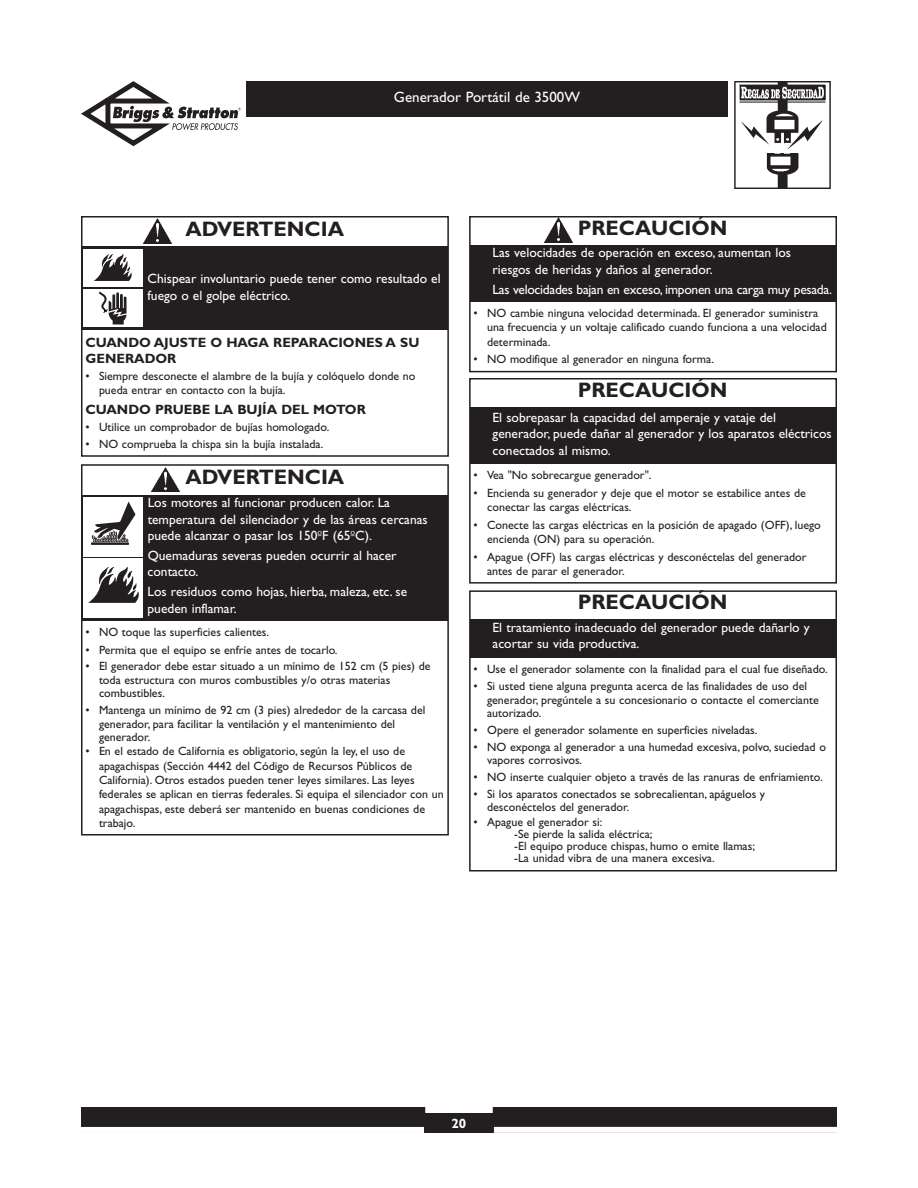
<style>
.page{position:relative;width:918px;height:1188px;background:#fff}
.page>*{position:absolute;margin:0;border:0;box-sizing:border-box;transform-origin:0 0}
.t1{font:700 21px "Gill Sans";color:#231f20}
.t2{font:15px "Gill Sans";color:#fff}
.t3{font:13.5px/16.5px "Gill Sans";color:#fff}
.t4{font:700 13.5px/16.5px "Gill Sans";color:#231f20}
.t5{font:13.5px "Gill Sans";letter-spacing:-.02em;color:#fff}
.t6{font:700 13.5px "Gill Sans";color:#fff}
.t7{font:12px/14.4px "Gill Sans";color:#231f20}
.s1{font-family:"Eurostile Extended Roman DTC"}
</style>
<div class="page">
<div style="left:246px;top:81px;width:482px;height:36px;background:#231f20"></div>
<svg style="left:81px;top:81px;width:160px;height:65px"></svg>
<div style="left:81px;top:1107px;width:756px;height:26px;background:#231f20"></div>
<div style="left:425px;top:1107px;width:68px;height:6px;background:#fff"></div>
<div style="left:494px;top:1127px;width:343px;height:6px;background:#fff"></div>
<div style="left:81px;top:1127px;width:343px;height:6px;background:#fff"></div>
<img style="left:734px;top:81px;width:98px;height:108px">
<div style="left:469px;top:216px;width:368px;height:156px;border:2px solid #231f20"></div>
<div style="left:470px;top:245px;width:366px;height:56px;background:#231f20"></div>
<img style="left:544px;top:218px;width:29px;height:24px">
<div style="left:469px;top:378px;width:368px;height:206px;border:2px solid #231f20"></div>
<div style="left:470px;top:407px;width:366px;height:56px;background:#231f20"></div>
<div style="left:469px;top:590px;width:368px;height:282px;border:2px solid #231f20"></div>
<div style="left:470px;top:620px;width:366px;height:38px;background:#231f20"></div>
<div style="left:81px;top:216px;width:368px;height:241px;border:2px solid #231f20"></div>
<div style="left:82px;top:247px;width:366px;height:83px;background:#231f20"></div>
<div style="left:84px;top:249px;width:59px;height:38px;background:#fff"></div>
<svg style="left:94px;top:254px;width:38px;height:27px"></svg>
<div style="left:84px;top:289px;width:59px;height:38px;background:#fff"></div>
<svg style="left:99px;top:292px;width:28px;height:33px"></svg>
<img style="left:143px;top:219px;width:28px;height:24px">
<div style="left:81px;top:464px;width:368px;height:372px;border:2px solid #231f20"></div>
<div style="left:82px;top:495px;width:366px;height:125px;background:#231f20"></div>
<img style="left:152px;top:467px;width:28px;height:25px">
<div style="left:84px;top:497px;width:59px;height:60px;background:#fff"></div>
<svg style="left:92px;top:502px;width:44px;height:41px"></svg>
<div style="left:91px;top:543px;width:38px;height:2px;border:1px solid #231f20"></div>
<div style="left:84px;top:559px;width:59px;height:59px;background:#fff"></div>
<svg style="left:88px;top:567px;width:51px;height:36px"></svg>
<h1 class="t1" style="left:185px;top:221px;width:160px">ADVERTENCIA</h1>
<p class="t2" style="left:394px;top:92px;width:188px">Generador Portátil de 3500W</p>
<h1 class="t1" style="left:578px;top:220px;width:152px">PRECAUCIÓN</h1>
<p class="t3" style="left:148px;top:272px;width:295px">Chispear involuntario puede tener como resultado el fuego o el golpe eléctrico.</p>
<p class="t4" style="left:86px;top:335px;width:336px">CUANDO AJUSTE O HAGA REPARACIONES A SU<br>GENERADOR</p>
<p class="t7" style="left:99px;top:370px;width:318px;text-indent:-14px">• Siempre desconecte el alambre de la bujía y colóquelo donde no pueda entrar en contacto con la bujía.</p>
<p class="t4" style="left:86px;top:403px;width:282px">CUANDO PRUEBE LA BUJÍA DEL MOTOR</p>
<p class="t7" style="left:86px;top:421px;width:245px">• Utilice un comprobador de bujías homologado.</p>
<p class="t7" style="left:86px;top:438px;width:239px">• NO comprueba la chispa sin la bujía instalada.</p>
<h1 class="t1" style="left:186px;top:469px;width:160px">ADVERTENCIA</h1>
<p class="t3" style="left:148px;top:496px;width:282px">Los motores al funcionar producen calor. La temperatura del silenciador y de las áreas cercanas puede alcanzar o pasar los 150<span class="s1">º</span>F (65<span class="s1">º</span>C).</p>
<p class="t3" style="left:148px;top:549px;width:251px">Quemaduras severas pueden ocurrir al hacer contacto.</p>
<p class="t3" style="left:148px;top:585px;width:261px">Los residuos como hojas, hierba, maleza, etc. se pueden inflamar.</p>
<p class="t7" style="left:86px;top:626px;width:185px">• NO toque las superficies calientes.</p>
<p class="t7" style="left:86px;top:644px;width:254px">• Permita que el equipo se enfríe antes de tocarlo.</p>
<p class="t7" style="left:99px;top:661px;width:333px;line-height:13.5px;text-indent:-14px">• El generador debe estar situado a un mínimo de 152 cm (5 pies) de toda estructura con muros combustibles y/o otras materias combustibles.</p>
<p class="t7" style="left:99px;top:705px;width:328px;line-height:13.5px;text-indent:-14px">• Mantenga un mínimo de 92 cm (3 pies) alrededor de la carcasa del generador, para facilitar la ventilación y el mantenimiento del generador.</p>
<p class="t7" style="left:99px;top:745px;width:346px;text-indent:-14px">• En el estado de California es obligatorio, según la ley, el uso de apagachispas (Sección 4442 del Código de Recursos Públicos de California). Otros estados pueden tener leyes similares. Las leyes federales se aplican en tierras federales. Si equipa el silenciador con un apagachispas, este deberá ser mantenido en buenas condiciones de trabajo.</p>
<p class="t3" style="left:493px;top:246px;width:300px">Las velocidades de operación en exceso, aumentan los riesgos de heridas y daños al generador.</p>
<p class="t5" style="left:493px;top:284px;width:341px">Las velocidades bajan en exceso, imponen una carga muy pesada.</p>
<p class="t7" style="left:487px;top:307px;width:341px;text-indent:-14px">• NO cambie ninguna velocidad determinada. El generador suministra una frecuencia y un voltaje calificado cuando funciona a una velocidad determinada.</p>
<p class="t7" style="left:474px;top:353px;width:242px">• NO modifique al generador en ninguna forma.</p>
<h1 class="t1" style="left:578px;top:382px;width:152px">PRECAUCIÓN</h1>
<p class="t3" style="left:493px;top:410px;width:341px">El sobrepasar la capacidad del amperaje y vataje del generador, puede dañar al generador y los aparatos eléctricos conectados al mismo.</p>
<p class="t7" style="left:474px;top:469px;width:179px">• Vea "No sobrecargue generador".</p>
<p class="t7" style="left:487px;top:487px;width:320px;text-indent:-14px">• Encienda su generador y deje que el motor se estabilice antes de conectar las cargas eléctricas.</p>
<p class="t7" style="left:487px;top:519px;width:335px;text-indent:-14px">• Conecte las cargas eléctricas en la posición de apagado (OFF), luego encienda (ON) para su operación.</p>
<p class="t7" style="left:487px;top:551px;width:321px;text-indent:-14px">• Apague (OFF) las cargas eléctricas y desconéctelas del generador antes de parar el generador.</p>
<h1 class="t1" style="left:578px;top:595px;width:152px">PRECAUCIÓN</h1>
<p class="t3" style="left:493px;top:620px;width:319px">El tratamiento inadecuado del generador puede dañarlo y acortar su vida productiva.</p>
<p class="t7" style="left:474px;top:663px;width:356px">• Use el generador solamente con la finalidad para el cual fue diseñado.</p>
<p class="t7" style="left:487px;top:681px;width:333px;line-height:13.5px;text-indent:-14px">• Si usted tiene alguna pregunta acerca de las finalidades de uso del generador, pregúntele a su concesionario o contacte el comerciante autorizado.</p>
<p class="t7" style="left:474px;top:724px;width:285px">• Opere el generador solamente en superficies niveladas.</p>
<p class="t7" style="left:487px;top:741px;width:340px;line-height:13.5px;text-indent:-14px">• NO exponga al generador a una humedad excesiva, polvo, suciedad o vapores corrosivos.</p>
<p class="t7" style="left:474px;top:771px;width:351px">• NO inserte cualquier objeto a través de las ranuras de enfriamiento.</p>
<p class="t7" style="left:487px;top:788px;width:280px;line-height:13.5px;text-indent:-14px">• Si los aparatos conectados se sobrecalientan, apáguelos y desconéctelos del generador.</p>
<p class="t7" style="left:514px;top:818px;width:242px;line-height:12px;text-indent:-40px">• Apague el generador si:<br>-Se pierde la salida eléctrica;<br>-El equipo produce chispas, humo o emite llamas; -La unidad vibra de una manera excesiva.</p>
<p class="t6" style="left:452px;top:1119px;width:16px">20</p>
</div>
